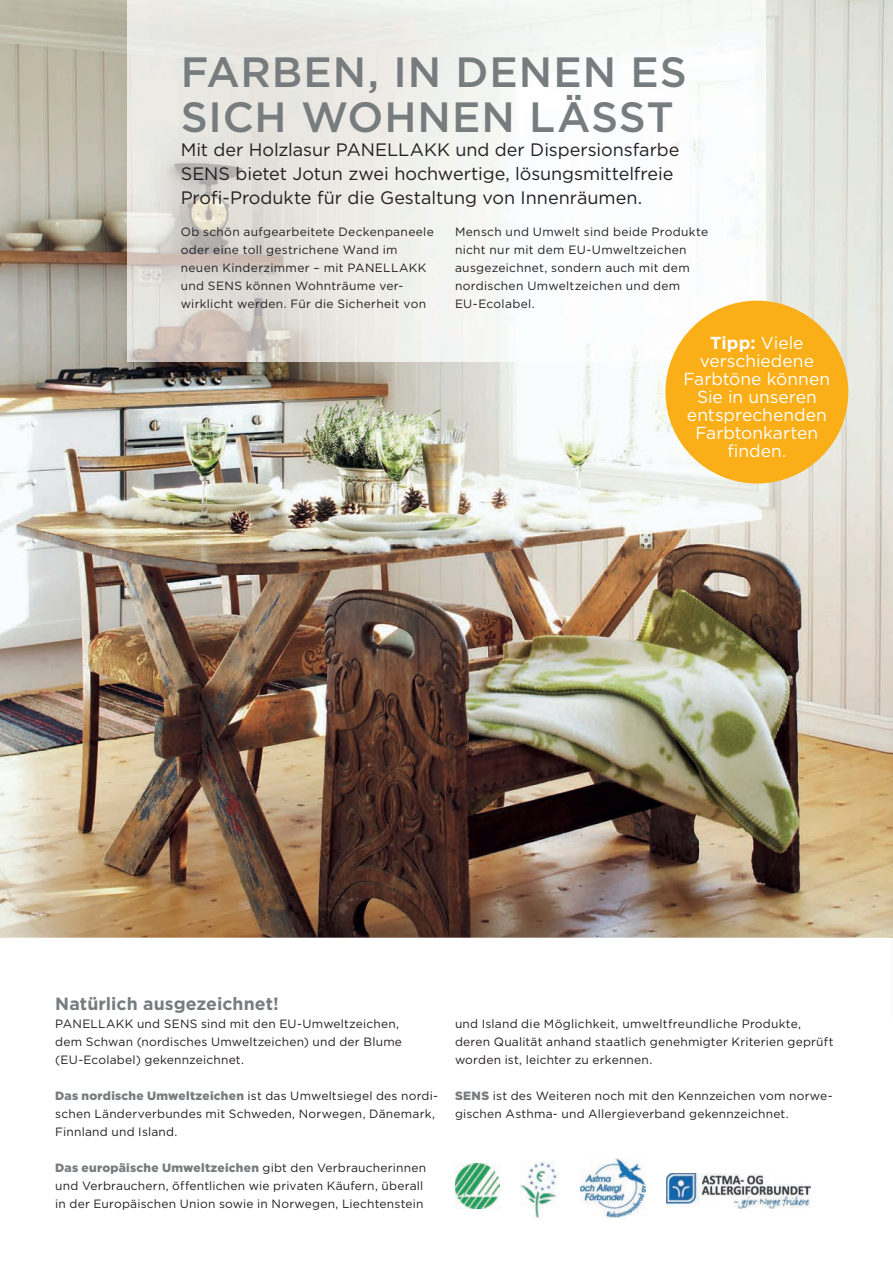
<style>
.page{position:relative;width:893px;height:1263px;background:#fff}
.page>*{position:absolute;margin:0;border:0;box-sizing:border-box;transform-origin:0 0}
.t1{font:500 42.3px/45px "Gotham";letter-spacing:.02em;color:#777c7e}
.t2{font:18px/24px "Gotham";color:#231f20}
.t3{font:700 17.7px "Gotham";color:#777c7e}
.t4{font:17.4px/18px "Gotham";color:#fff;text-align:center}
.t5{font:12px/18px "Gotham";letter-spacing:.02em;color:#231f20}
.s1{font-weight:700}
.s2{font-weight:900;color:#777c7e}
</style>
<div class="page">
<img style="left:0;top:0;width:893px;height:938px">
<img style="left:128px;top:0;width:637px;height:362px">
<div style="left:665px;top:301px;width:183px;height:182px;background:#faaf18;border-radius:50%"></div>
<img style="left:890px;top:52px;width:3px;height:442px">
<img style="left:890px;top:646px;width:3px;height:292px">
<img style="left:580px;top:1158px;width:65px;height:60px">
<img style="left:666px;top:1173px;width:144px;height:36px">
<img style="left:520px;top:1162px;width:37px;height:57px">
<img style="left:455px;top:1164px;width:44px;height:44px">
<h1 class="t1" style="left:181px;top:48px;width:508px">FARBEN, IN DENEN ES<br>SICH WOHNEN LÄSST</h1>
<h2 class="t2" style="left:181px;top:137px;width:500px">Mit der Holzlasur PANELLAKK und der Dispersionsfarbe<br>SENS bietet Jotun zwei hochwertige, lösungsmittelfreie<br>Profi-Produkte für die Gestaltung von Innenräumen.</h2>
<p class="t5" style="left:181px;top:222px;width:255px">Ob schön aufgearbeitete Deckenpaneele oder eine toll gestrichene Wand im neuen Kinderzimmer – mit PANELLAKK und SENS können Wohnträume ver&shy;wirklicht werden. Für die Sicherheit von</p>
<p class="t5" style="left:455px;top:222px;width:255px">Mensch und Umwelt sind beide Produkte nicht nur mit dem EU-Umweltzeichen ausgezeichnet, sondern auch mit dem nordischen Umweltzeichen und dem<br>EU-Ecolabel.</p>
<h3 class="t4" style="left:684px;top:334px;width:148px"><span class="s1">Tipp:</span> Viele verschiedene<br>Farbtöne können<br>Sie in unseren entsprechenden<br>Farbtonkarten finden.</h3>
<h3 class="t3" style="left:55px;top:992px;width:225px">Natürlich ausgezeichnet!</h3>
<p class="t5" style="left:55px;top:1014px;width:348px">PANELLAKK und SENS sind mit den EU-Umweltzeichen, dem Schwan (nordisches Umweltzeichen) und der Blume (EU- Ecolabel) gekennzeichnet.</p>
<p class="t5" style="left:55px;top:1086px;width:384px"><span class="s2">Das nordische Umweltzeichen</span> ist das Umweltsiegel des nordi&shy;schen Länderverbundes mit Schweden, Norwegen, Dänemark,<br>Finnland und Island.</p>
<p class="t5" style="left:55px;top:1158px;width:372px"><span class="s2">Das europäische Umweltzeichen</span> gibt den Verbraucherinnen und Verbrauchern, öffentlichen wie privaten Käufern, überall in der Europäischen Union sowie in Norwegen, Liechtenstein</p>
<p class="t5" style="left:455px;top:1014px;width:380px">und Island die Möglichkeit, umweltfreundliche Produkte, deren Qualität anhand staatlich genehmigter Kriterien geprüft worden ist, leichter zu erkennen.</p>
<p class="t5" style="left:455px;top:1086px;width:379px"><span class="s2">SENS</span> ist des Weiteren noch mit den Kennzeichen vom norwe&shy;gischen Asthma- und Allergieverband gekennzeichnet.</p>
</div>
